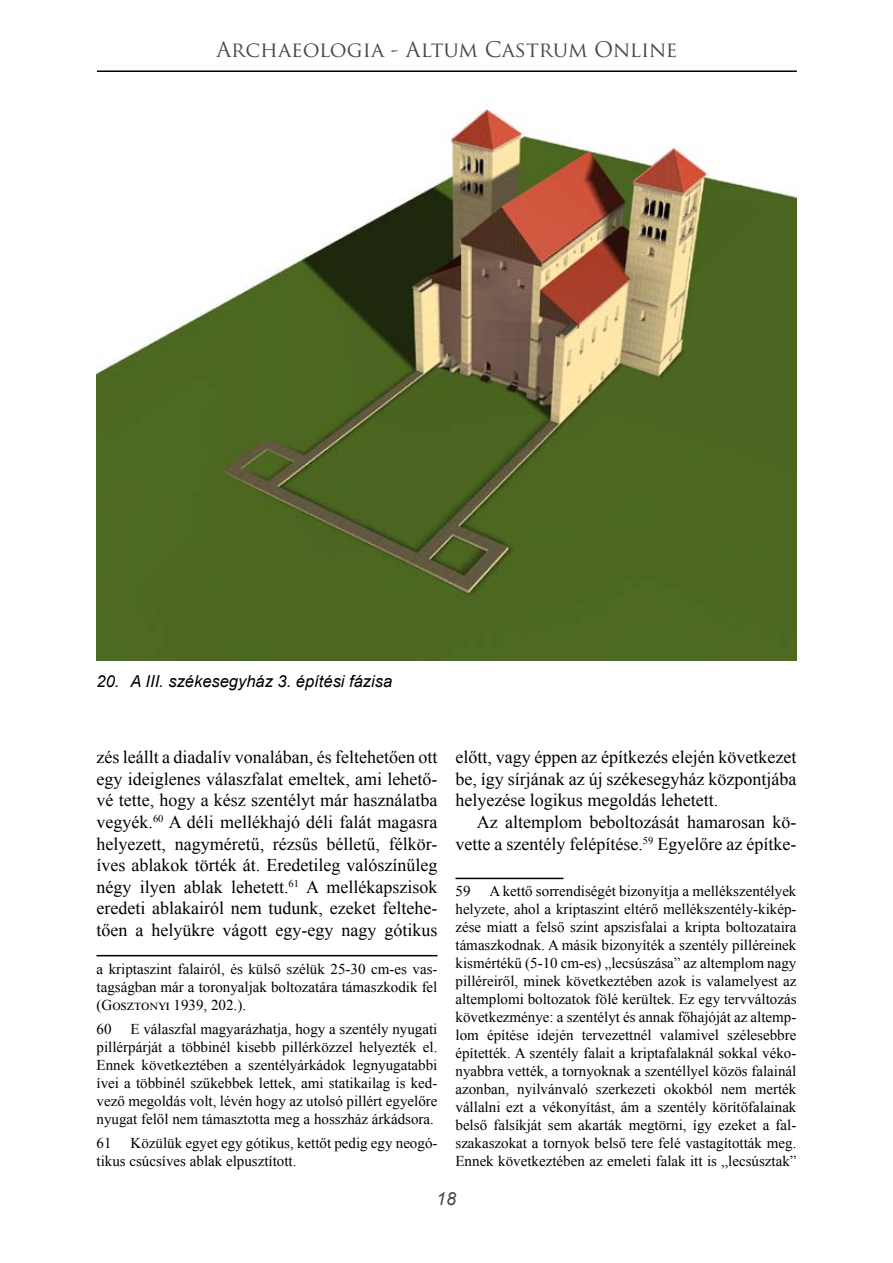
<style>
.page{position:relative;width:893px;height:1263px;background:#fff}
.page>*{position:absolute;margin:0;border:0;box-sizing:border-box;transform-origin:0 0}
.t1{font:21px "Trajan Pro";color:#484848}
.t2{font:18px/21.6px "Times New Roman";color:#000;text-align:justify}
.t3{font:italic 18px "Arial";color:#484848}
.t4{font:italic 16.5px "Arial";color:#000}
.t5{font:15px/18px "Times New Roman";color:#000;text-align:justify}
</style>
<div class="page">
<hr style="left:97px;top:70px;width:700px;height:2px;background:#000">
<hr style="left:455px;top:878px;width:108px;height:1px;background:#000">
<hr style="left:97px;top:955px;width:340px;height:1px;background:#000">
<img style="left:97px;top:109px;width:699px;height:551px">
<h1 class="t1" style="left:216px;top:36px;width:463px">Archaeologia - Altum Castrum Online</h1>
<p class="t4" style="left:97px;top:670px;width:297px">20. A III. székesegyház 3. építési fázisa</p>
<p class="t2" style="left:97px;top:746px;width:342px">zés leállt a diadalív vonalában, és feltehetően ott egy ideiglenes válaszfalat emeltek, ami lehető&shy;vé tette, hogy a kész szentélyt már használatba vegyék.<sup>60</sup> A déli mellékhajó déli falát magasra helyezett, nagyméretű, rézsűs bélletű, félkör&shy;íves ablakok törték át. Eredetileg valószínűleg négy ilyen ablak lehetett.<sup>61</sup> A mellékapszisok eredeti ablakairól nem tudunk, ezeket feltehe&shy;tően a helyükre vágott egy-egy nagy gótikus</p>
<p class="t5" style="left:97px;top:959px;width:342px">a kriptaszint falairól, és külső szélük 25-30 cm-es vas&shy;tagságban már a toronyaljak boltozatára támaszkodik fel (Gosztonyi 1939, 202.).</p>
<p class="t5" style="left:97px;top:1019px;width:16px">60</p>
<p class="t5" style="left:97px;top:1019px;width:342px;text-indent:34px">E válaszfal magyarázhatja, hogy a szentély nyugati pillérpárját a többinél kisebb pillérközzel helyezték el.<br>Ennek következtében a szentélyárkádok legnyugatabbi ívei a többinél szűkebbek lettek, ami statikailag is ked&shy;vező megoldás volt, lévén hogy az utolsó pillért egyelőre nyugat felől nem támasztotta meg a hosszház árkádsora.</p>
<p class="t5" style="left:97px;top:1134px;width:16px">61</p>
<p class="t5" style="left:97px;top:1134px;width:342px;text-indent:34px">Közülük egyet egy gótikus, kettőt pedig egy neogó&shy;tikus csúcsíves ablak elpusztított.</p>
<p class="t2" style="left:455px;top:746px;width:342px">előtt, vagy éppen az építkezés elején következet be, így sírjának az új székesegyház központjába helyezése logikus megoldás lehetett.</p>
<p class="t2" style="left:455px;top:811px;width:342px;text-align:right">Az altemplom beboltozását hamarosan kö&shy;vette a szentély felépítése.<sup>59</sup> Egyelőre az építke-</p>
<p class="t5" style="left:455px;top:882px;width:16px">59</p>
<p class="t5" style="left:455px;top:882px;width:342px;text-indent:34px">A kettő sorrendiségét bizonyítja a mellékszentélyek helyzete, ahol a kriptaszint eltérő mellékszentély-kikép&shy;zése miatt a felső szint apszisfalai a kripta boltozataira támaszkodnak. A másik bizonyíték a szentély pilléreinek kismértékű (5-10 cm-es) „lecsúszása” az altemplom nagy pilléreiről, minek következtében azok is valamelyest az altemplomi boltozatok fölé kerültek. Ez egy tervváltozás következménye: a szentélyt és annak főhajóját az altemp&shy;lom építése idején tervezettnél valamivel szélesebbre építették. A szentély falait a kriptafalaknál sokkal véko&shy;nyabbra vették, a tornyoknak a szentéllyel közös falainál azonban, nyilvánvaló szerkezeti okokból nem merték vállalni ezt a vékonyítást, ám a szentély körítőfalainak belső falsíkját sem akarták megtörni, így ezeket a fal&shy;szakaszokat a tornyok belső tere felé vastagították meg.<br>Ennek következtében az emeleti falak itt is „lecsúsztak”</p>
<p class="t3" style="left:436px;top:1187px;width:22px">18</p>
</div>
